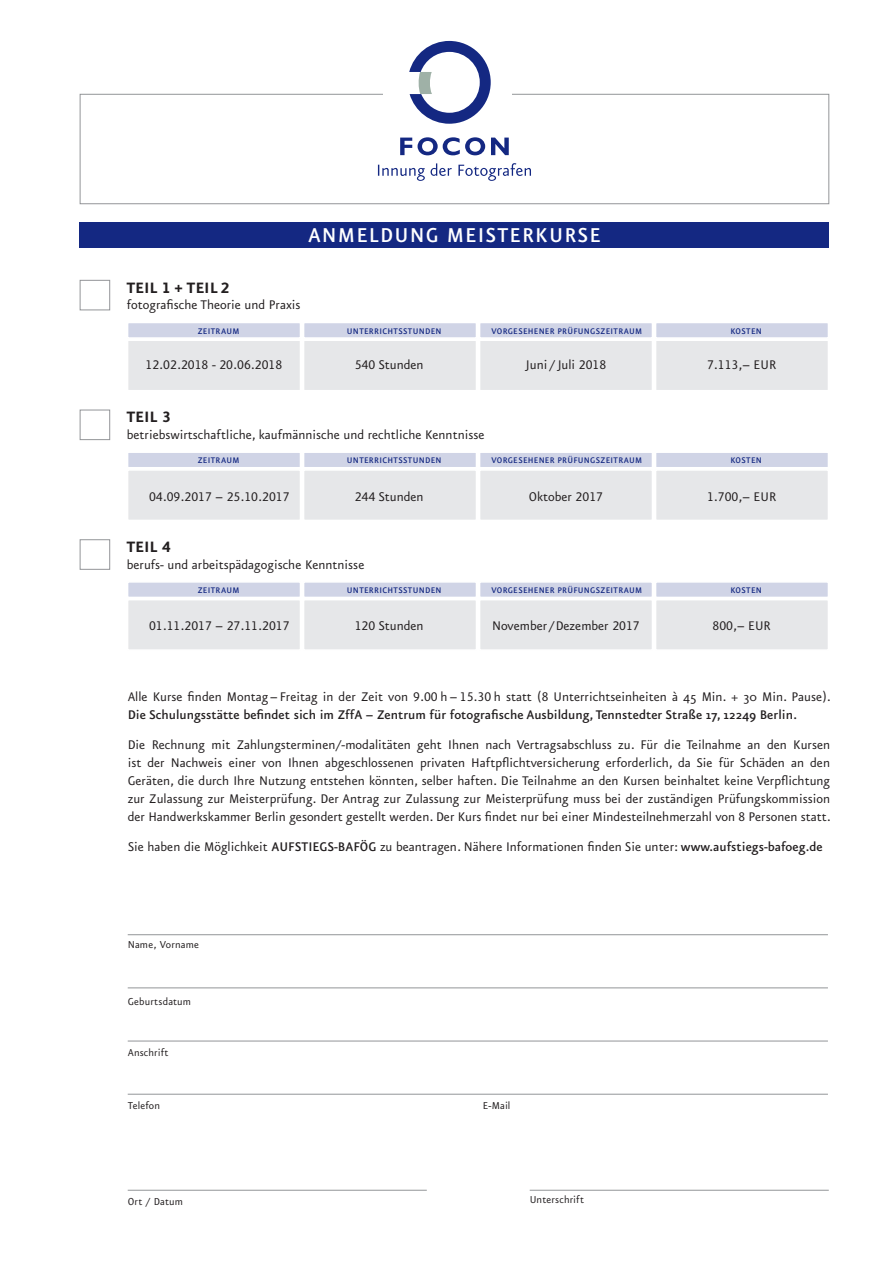
<style>
.page{position:relative;width:893px;height:1263px;background:#fff}
.page>*{position:absolute;margin:0;border:0;box-sizing:border-box;transform-origin:0 0}
.t1{font:500 24px "Eureka Sans";letter-spacing:.05em;color:#fff}
.t2{font:18px "Eureka Sans Bold Caps";color:#231f20}
.t3{font:15px/18px "Eureka Sans";color:#231f20;text-align:justify}
.t4{font:500 15px/18px "Eureka Sans";color:#231f20}
.t5{font:15px "Eureka Sans Regular Caps";color:#231f20}
.t6{font:12px "Eureka Sans";letter-spacing:.01em;color:#231f20}
.t7{font:500 9.75px "Eureka Sans";letter-spacing:.03em;color:#142882}
.s1{font-family:"Eureka Sans Regular Caps"}
.s2{font-family:"Eureka Sans"}
.s3{font-weight:400}
.s4{font-family:"Eureka Sans Regular Caps";font-weight:400}
.s5{font-weight:500}
</style>
<div class="page">
<hr style="left:128px;top:934px;width:700px;height:1px;background:#939598">
<hr style="left:128px;top:987px;width:700px;height:1px;background:#939598">
<hr style="left:128px;top:1041px;width:700px;height:1px;background:#939598">
<hr style="left:128px;top:1094px;width:700px;height:1px;background:#939598">
<hr style="left:530px;top:1190px;width:299px;height:1px;background:#939598">
<hr style="left:128px;top:1190px;width:299px;height:1px;background:#939598">
<div style="left:80px;top:94px;width:749px;height:110px;border:1px solid #939598"></div>
<div style="left:396px;top:88px;width:116px;height:14px;background:#fff"></div>
<div style="left:80px;top:222px;width:749px;height:25px;background:#142882"></div>
<div style="left:383px;top:88px;width:116px;height:14px;background:#fff"></div>
<svg style="left:400px;top:138px;width:12px;height:17px"></svg>
<svg style="left:418px;top:137px;width:67px;height:18px"></svg>
<svg style="left:491px;top:138px;width:18px;height:17px"></svg>
<svg style="left:409px;top:41px;width:82px;height:83px"></svg>
<svg style="left:378px;top:163px;width:153px;height:18px"></svg>
<div style="left:127px;top:322px;width:174px;height:17px;background:#d0d4e6;border:2px solid #fff"></div>
<div style="left:127px;top:339px;width:174px;height:52px;background:#e6e7e9;border:2px solid #fff"></div>
<div style="left:303px;top:322px;width:174px;height:17px;background:#d0d4e6;border:2px solid #fff"></div>
<div style="left:303px;top:339px;width:174px;height:52px;background:#e6e7e9;border:2px solid #fff"></div>
<div style="left:479px;top:322px;width:174px;height:17px;background:#d0d4e6;border:2px solid #fff"></div>
<div style="left:479px;top:339px;width:174px;height:52px;background:#e6e7e9;border:2px solid #fff"></div>
<div style="left:655px;top:322px;width:174px;height:17px;background:#d0d4e6;border:2px solid #fff"></div>
<div style="left:655px;top:339px;width:174px;height:52px;background:#e6e7e9;border:2px solid #fff"></div>
<div style="left:80px;top:280px;width:30px;height:30px;border:1px solid #939598"></div>
<div style="left:127px;top:451px;width:174px;height:17px;background:#d0d4e6;border:2px solid #fff"></div>
<div style="left:127px;top:469px;width:174px;height:52px;background:#e6e7e9;border:2px solid #fff"></div>
<div style="left:303px;top:451px;width:174px;height:17px;background:#d0d4e6;border:2px solid #fff"></div>
<div style="left:303px;top:469px;width:174px;height:52px;background:#e6e7e9;border:2px solid #fff"></div>
<div style="left:479px;top:451px;width:174px;height:17px;background:#d0d4e6;border:2px solid #fff"></div>
<div style="left:479px;top:469px;width:174px;height:52px;background:#e6e7e9;border:2px solid #fff"></div>
<div style="left:655px;top:451px;width:174px;height:17px;background:#d0d4e6;border:2px solid #fff"></div>
<div style="left:655px;top:469px;width:174px;height:52px;background:#e6e7e9;border:2px solid #fff"></div>
<div style="left:80px;top:410px;width:30px;height:30px;border:1px solid #939598"></div>
<div style="left:127px;top:581px;width:174px;height:17px;background:#d0d4e6;border:2px solid #fff"></div>
<div style="left:127px;top:599px;width:174px;height:52px;background:#e6e7e9;border:2px solid #fff"></div>
<div style="left:303px;top:581px;width:174px;height:17px;background:#d0d4e6;border:2px solid #fff"></div>
<div style="left:303px;top:599px;width:174px;height:52px;background:#e6e7e9;border:2px solid #fff"></div>
<div style="left:479px;top:581px;width:174px;height:17px;background:#d0d4e6;border:2px solid #fff"></div>
<div style="left:479px;top:599px;width:174px;height:52px;background:#e6e7e9;border:2px solid #fff"></div>
<div style="left:655px;top:581px;width:174px;height:17px;background:#d0d4e6;border:2px solid #fff"></div>
<div style="left:655px;top:599px;width:174px;height:52px;background:#e6e7e9;border:2px solid #fff"></div>
<div style="left:80px;top:539px;width:30px;height:31px;border:1px solid #939598"></div>
<h1 class="t1" style="left:308px;top:223px;width:294px">ANMELDUNG MEISTERKURSE</h1>
<p class="t2" style="left:127px;top:278px;width:104px">TEIL 1 + TEIL 2</p>
<p class="t3" style="left:127px;top:296px;width:175px">fotografische Theorie und Praxis</p>
<p class="t7" style="left:198px;top:326px;width:43px">ZEITRAUM</p>
<p class="t7" style="left:347px;top:326px;width:96px">UNTERRICHTSSTUNDEN</p>
<p class="t7" style="left:491px;top:326px;width:152px">VORGESEHENER PRÜFUNGSZEITRAUM</p>
<p class="t7" style="left:730px;top:326px;width:33px">KOSTEN</p>
<p class="t5" style="left:146px;top:357px;width:138px">12.02.2018 - 20.06.2018</p>
<p class="t3" style="left:355px;top:356px;width:70px"><span class="s1">540</span> Stunden</p>
<p class="t3" style="left:526px;top:356px;width:82px">Juni / Juli <span class="s1">2018</span></p>
<p class="t5" style="left:707px;top:357px;width:71px">7.113,– <span class="s2">EUR</span></p>
<p class="t2" style="left:127px;top:408px;width:45px">TEIL 3</p>
<p class="t3" style="left:127px;top:426px;width:359px">betriebswirtschaftliche, kaufmännische und rechtliche Kenntnisse</p>
<p class="t7" style="left:198px;top:456px;width:43px">ZEITRAUM</p>
<p class="t7" style="left:347px;top:456px;width:96px">UNTERRICHTSSTUNDEN</p>
<p class="t7" style="left:491px;top:456px;width:152px">VORGESEHENER PRÜFUNGSZEITRAUM</p>
<p class="t7" style="left:730px;top:456px;width:33px">KOSTEN</p>
<p class="t5" style="left:149px;top:489px;width:142px">04.09.2017 – 25.10.2017</p>
<p class="t3" style="left:355px;top:488px;width:70px"><span class="s1">244</span> Stunden</p>
<p class="t3" style="left:529px;top:488px;width:76px">Oktober <span class="s1">2017</span></p>
<p class="t5" style="left:707px;top:489px;width:71px">1.700,– <span class="s2">EUR</span></p>
<p class="t2" style="left:127px;top:538px;width:45px">TEIL 4</p>
<p class="t3" style="left:127px;top:556px;width:239px">berufs- und arbeitspädagogische Kenntnisse</p>
<p class="t7" style="left:198px;top:585px;width:43px">ZEITRAUM</p>
<p class="t7" style="left:347px;top:585px;width:96px">UNTERRICHTSSTUNDEN</p>
<p class="t7" style="left:491px;top:585px;width:152px">VORGESEHENER PRÜFUNGSZEITRAUM</p>
<p class="t7" style="left:730px;top:585px;width:33px">KOSTEN</p>
<p class="t5" style="left:149px;top:618px;width:142px">01.11.2017 – 27.11.2017</p>
<p class="t3" style="left:355px;top:617px;width:70px"><span class="s1">120</span> Stunden</p>
<p class="t3" style="left:492px;top:617px;width:149px">November<span class="s1">/</span>Dezember <span class="s1">2017</span></p>
<p class="t5" style="left:712px;top:618px;width:60px">800,– <span class="s2">EUR</span></p>
<p class="t4" style="left:128px;top:688px;width:705px"><span class="s3">Alle Kurse finden Montag–Freitag in der Zeit von</span> <span class="s4">9.00</span> <span class="s3">h –</span> <span class="s4">15.30</span> <span class="s3">h statt (8 Unterrichtseinheiten à 45 Min. + 30 Min. Pause).<br></span>Die Schulungsstätte befindet sich im ZffA – Zentrum für fotografische Ausbildung, Tennstedter Straße 17, 12249 Berlin.</p>
<p class="t3" style="left:128px;top:736px;width:705px">Die Rechnung mit Zahlungsterminen/-modalitäten geht Ihnen nach Vertragsabschluss zu. Für die Teilnahme an den Kursen ist der Nachweis einer von Ihnen abgeschlossenen privaten Haftpflichtversicherung erforderlich, da Sie für Schäden an den Geräten, die durch Ihre Nutzung entstehen könnten, selber haften. Die Teilnahme an den Kursen beinhaltet keine Verpflichtung zur Zulassung zur Meisterprüfung. Der Antrag zur Zulassung zur Meisterprüfung muss bei der zuständigen Prüfungskommission der Handwerkskammer Berlin gesondert gestellt werden. Der Kurs findet nur bei einer Mindesteilnehmerzahl von 8 Personen statt.</p>
<p class="t3" style="left:128px;top:838px;width:697px">Sie haben die Möglichkeit <span class="s5">AUFSTIEGS-BAFÖG</span> zu beantragen. Nähere Informationen finden Sie unter: <span class="s5">www.aufstiegs-bafoeg.de</span></p>
<p class="t6" style="left:128px;top:939px;width:73px">Name, Vorname</p>
<p class="t6" style="left:128px;top:996px;width:65px">Geburtsdatum</p>
<p class="t6" style="left:128px;top:1047px;width:42px">Anschrift</p>
<p class="t6" style="left:128px;top:1100px;width:34px">Telefon</p>
<p class="t6" style="left:483px;top:1100px;width:29px">E-Mail</p>
<p class="t6" style="left:128px;top:1195px;width:57px">Ort / Datum</p>
<p class="t6" style="left:530px;top:1194px;width:56px">Unterschrift</p>
</div>
